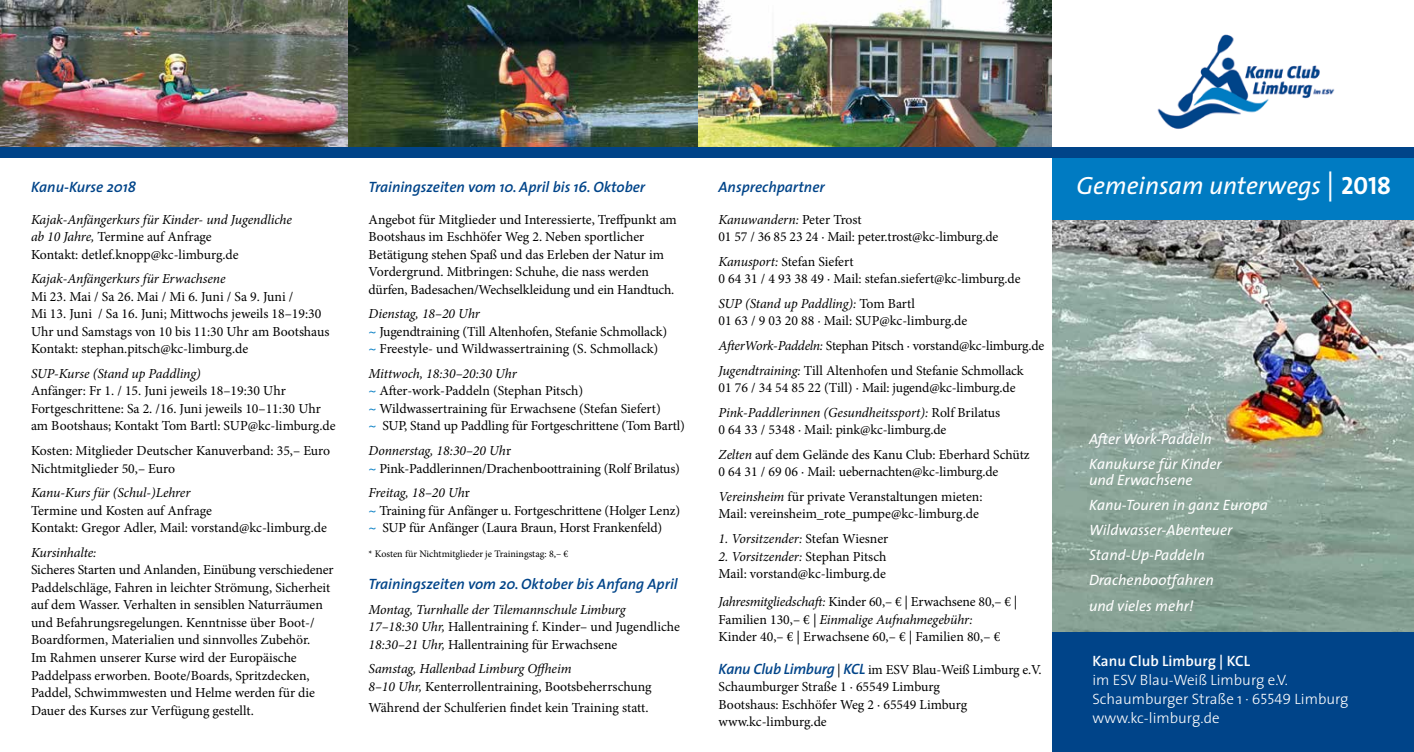
<style>
.page{position:relative;width:1414px;height:752px;background:#fff}
.page>*{position:absolute;margin:0;border:0;box-sizing:border-box;transform-origin:0 0}
.t1{font:italic 25px "The Sans";color:#fff}
.t2{font:italic 15px/25.1px "The Sans";color:#fff}
.t3{font:italic 600 15px "The Sans";color:#004489}
.t4{font:300 15px/18.8px "The Sans";color:#fff}
.t5{font:600 15px "The Sans";color:#fff}
.t6{font:13.75px/17.5px "Minion Pro";letter-spacing:-.005em;color:#000}
.t7{font:italic 13.75px/17.5px "Minion Pro";letter-spacing:-.01em;color:#000}
.t8{font:10px "Minion Pro";color:#000}
.s1{font-style:normal}
.s2{font-style:italic}
.s3{font-weight:700;color:#007bc2}
.s4{font-family:"The Sans";font-weight:600;font-style:italic;font-size:15px;color:#004489}
.s5{font-family:"Minion Pro";font-style:normal;font-size:30px}
.s6{font-family:"The Sans Bold Caps";font-style:normal}
.s7{font-family:"The Sans Light Caps";font-weight:400}
</style>
<div class="page">
<img style="left:347px;top:0;width:351px;height:147px">
<img style="left:698px;top:0;width:354px;height:147px">
<img style="left:0;top:0;width:347px;height:147px">
<img style="left:1052px;top:220px;width:362px;height:412px">
<div style="left:1052px;top:151px;width:362px;height:69px;background:#007bc2"></div>
<img style="left:1157px;top:34px;width:178px;height:95px">
<div style="left:0;top:147px;width:1414px;height:11px;background:#004489"></div>
<div style="left:1052px;top:632px;width:362px;height:119px;background:#004489"></div>
<p class="t3" style="left:31px;top:174px;width:106px">Kanu-Kurse 2018</p>
<p class="t7" style="left:31px;top:210px;width:262px">Kajak-Anfängerkurs für Kinder- und Jugendliche ab 10 Jahre, <span class="s1">Termine auf Anfrage<br>Kontakt: detlef.knopp@kc-limburg.de</span></p>
<p class="t7" style="left:31px;top:270px;width:196px">Kajak-Anfängerkurs für Erwachsene</p>
<p class="t6" style="left:31px;top:287px;width:300px">Mi 23. Mai / Sa 26. Mai / Mi 6. Juni / Sa 9. Juni /<br>Mi 13. Juni / Sa 16. Juni; Mittwochs jeweils 18–19:30<br>Uhr und Samstags von 10 bis 11:30 Uhr am Bootshaus Kontakt: stephan.pitsch@kc-limburg.de</p>
<p class="t7" style="left:31px;top:364px;width:171px">SUP-Kurse (Stand up Paddling)</p>
<p class="t6" style="left:31px;top:382px;width:306px">Anfänger: Fr 1. / 15. Juni jeweils 18–19:30 Uhr<br>Fortgeschrittene: Sa 2. /16. Juni jeweils 10–11:30 Uhr am Bootshaus; Kontakt Tom Bartl: SUP@kc-limburg.de</p>
<p class="t6" style="left:31px;top:442px;width:301px">Kosten: Mitglieder Deutscher Kanuverband: 35,– Euro<br>Nichtmitglieder 50,– Euro</p>
<p class="t7" style="left:31px;top:484px;width:161px">Kanu-Kurs für (Schul-)Lehrer</p>
<p class="t6" style="left:31px;top:501px;width:297px">Termine und Kosten auf Anfrage<br>Kontakt: Gregor Adler, Mail: vorstand@kc-limburg.de</p>
<p class="t7" style="left:31px;top:543px;width:67px">Kursinhalte:</p>
<p class="t6" style="left:31px;top:561px;width:304px">Sicheres Starten und Anlanden, Einübung verschiedener Paddelschläge, Fahren in leichter Strömung, Sicherheit auf dem Wasser. Verhalten in sensiblen Naturräumen und Befahrungsregelungen. Kenntnisse über Boot-/ Boardformen, Materialien und sinnvolles Zubehör.<br>Im Rahmen unserer Kurse wird der Europäische Paddelpass erworben. Boote/Boards, Spritzdecken, Paddel, Schwimmwesten und Helme werden für die Dauer des Kurses zur Verfügung gestellt.</p>
<p class="t3" style="left:369px;top:174px;width:278px">Trainingszeiten vom 10. April bis 16. Oktober</p>
<p class="t6" style="left:369px;top:210px;width:310px">Angebot für Mitglieder und Interessierte, Treffpunkt am Bootshaus im Eschhöfer Weg 2. Neben sportlicher Betätigung stehen Spaß und das Erleben der Natur im Vordergrund. Mitbringen: Schuhe, die nass werden dürfen, Badesachen/Wechselkleidung und ein Handtuch.</p>
<p class="t6" style="left:369px;top:305px;width:300px"><span class="s2">Dienstag, 18–20 Uhr<br></span><span class="s3">~</span> Jugendtraining (Till Altenhofen, Stefanie Schmollack) <span class="s3">~</span> Freestyle- und Wildwassertraining (S. Schmollack)</p>
<p class="t6" style="left:369px;top:364px;width:318px"><span class="s2">Mittwoch, 18:30–20:30 Uhr<br></span><span class="s3">~</span> After-work-Paddeln (Stephan Pitsch)<br><span class="s3">~</span> Wildwassertraining für Erwachsene (Stefan Siefert)<br><span class="s3">~</span> SUP, Stand up Paddling für Fortgeschrittene (Tom Bartl)</p>
<p class="t6" style="left:369px;top:442px;width:313px"><span class="s2">Donnerstag, 18:30–20 Uh</span>r<br><span class="s3">~</span> Pink-Paddlerinnen/Drachenboottraining (Rolf Brilatus)</p>
<p class="t6" style="left:369px;top:484px;width:313px"><span class="s2">Freitag, 18–20 Uh</span>r<br><span class="s3">~</span> Training für Anfänger u. Fortgeschrittene (Holger Lenz) <span class="s3">~</span> SUP für Anfänger (Laura Braun, Horst Frankenfeld)</p>
<p class="t8" style="left:369px;top:546px;width:201px">* Kosten für Nichtmitglieder je Trainingstag: 8,– €</p>
<p class="t3" style="left:369px;top:571px;width:311px">Trainingszeiten vom 20. Oktober bis Anfang April</p>
<p class="t7" style="left:369px;top:600px;width:313px">Montag, Turnhalle der Tilemannschule Limburg<br>17–18:30 Uhr, <span class="s1">Hallentraining f. Kinder– und Jugendliche<br></span>18:30–21 Uhr, <span class="s1">Hallentraining für Erwachsene</span></p>
<p class="t7" style="left:369px;top:659px;width:285px">Samstag, Hallenbad Limburg Offheim<br>8–10 Uhr, <span class="s1">Kenterrollentraining, Bootsbeherrschung</span></p>
<p class="t6" style="left:369px;top:698px;width:281px">Während der Schulferien findet kein Training statt.</p>
<p class="t3" style="left:718px;top:174px;width:108px">Ansprechpartner</p>
<p class="t6" style="left:718px;top:210px;width:281px"><span class="s2">Kanuwandern:</span> Peter Trost<br>01 57 / 36 85 23 24 · Mail: peter.trost@kc-limburg.de</p>
<p class="t6" style="left:718px;top:252px;width:303px"><span class="s2">Kanusport:</span> Stefan Siefert<br>0 64 31 / 4 93 38 49 · Mail: stefan.siefert@kc-limburg.de</p>
<p class="t6" style="left:718px;top:294px;width:250px"><span class="s2">SUP (Stand up Paddling):</span> Tom Bartl<br>01 63 / 9 03 20 88 <span class="s2">·</span> Mail: SUP@kc-limburg.de</p>
<p class="t6" style="left:718px;top:333px;width:327px;line-height:24.6px"><span class="s2">AfterWork-Paddeln:</span> Stephan Pitsch · vorstand@kc-limburg.de<br><span class="s2">Jugendtraining:</span> Till Altenhofen und Stefanie Schmollack</p>
<p class="t6" style="left:718px;top:375px;width:298px;line-height:24.6px">01 76 / 34 54 85 22 (Till) · Mail: jugend@kc-limburg.de<br><span class="s2">Pink-Paddlerinnen (Gesundheitssport):</span> Rolf Brilatus</p>
<p class="t6" style="left:718px;top:417px;width:313px;line-height:24.6px">0 64 33 / 5348 · Mail: pink@kc-limburg.de<br><span class="s2">Zelten</span> auf dem Gelände des Kanu Club: Eberhard Schütz</p>
<p class="t6" style="left:718px;top:459px;width:281px;line-height:24.6px">0 64 31 / 69 06 · Mail: uebernachten@kc-limburg.de<br><span class="s2">Vereinsheim</span> für private Veranstaltungen mieten:</p>
<p class="t6" style="left:718px;top:505px;width:262px">Mail: vereinsheim_rote_pumpe@kc-limburg.de</p>
<p class="t7" style="left:718px;top:529px;width:171px">1. Vorsitzender: <span class="s1">Stefan Wiesner</span></p>
<p class="t6" style="left:718px;top:547px;width:169px"><span class="s2">2. Vorsitzender:</span> Stephan Pitsch<br>Mail: vorstand@kc-limburg.de</p>
<p class="t6" style="left:718px;top:593px;width:301px"><span class="s2">Jahresmitgliedschaft:</span> Kinder 60,– € | Erwachsene 80,– € |<br>Familien 130,– € | <span class="s2">Einmalige Aufnahmegebühr:<br></span>Kinder 40,– € | Erwachsene 60,– € | Familien 80,– €</p>
<p class="t6" style="left:718px;top:660px;width:325px"><span class="s4">Kanu Club Limburg</span> | <span class="s4">KCL</span> im ESV Blau-Weiß Limburg e.V.<br>Schaumburger Straße 1 · 65549 Limburg<br>Bootshaus: Eschhöfer Weg 2 · 65549 Limburg www.kc-limburg.de</p>
<h1 class="t1" style="left:1076px;top:164px;width:316px">Gemeinsam unterwegs <span class="s5">|</span> <span class="s6">2018</span></h1>
<p class="t2" style="left:1089px;top:425px;width:134px">After Work-Paddeln<br>Kanukurse für Kinder</p>
<p class="t2" style="left:1089px;top:466px;width:180px">und Erwachsene<br>Kanu-Touren in ganz Europa<br>Wildwasser-Abenteuer<br>Stand-Up-Paddeln<br>Drachenbootfahren<br>und vieles mehr!</p>
<p class="t5" style="left:1092px;top:648px;width:159px">Kanu Club Limburg | KCL</p>
<p class="t4" style="left:1092px;top:669px;width:258px">im ESV Blau-Weiß Limburg e.V.<br>Schaumburger Straße 1 · <span class="s7">65549</span> Limburg www.kc-limburg.de</p>
</div>
